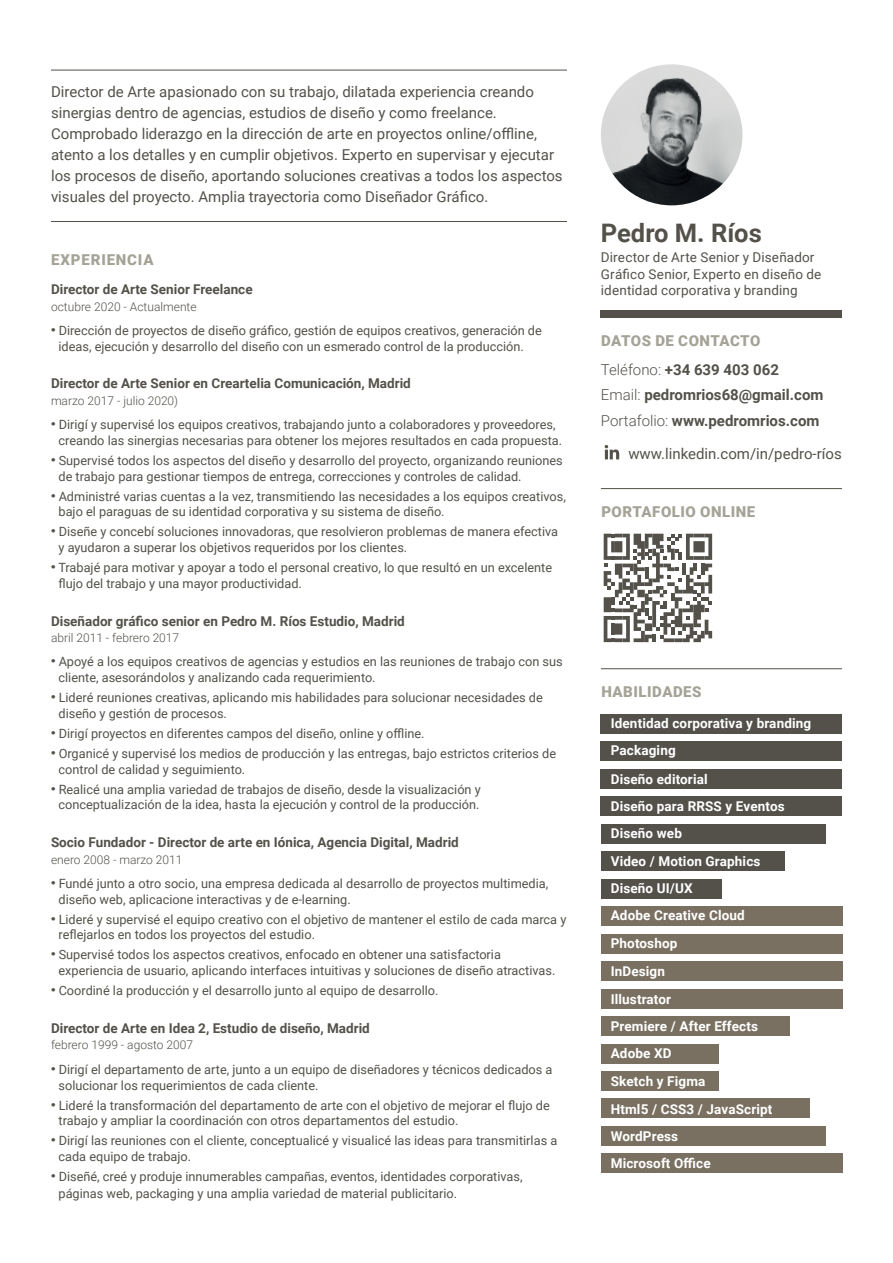
<style>
.page{position:relative;width:893px;height:1263px;background:#fff}
.page>*{position:absolute;margin:0;border:0;box-sizing:border-box;transform-origin:0 0}
.t1{font:700 25.5px "Roboto";color:#53514a}
.t2{font:15px/21px "Roboto";color:#53514a}
.t3{font:900 15px/29.5px "Roboto";letter-spacing:.035em;color:#a5a397}
.t4{font:700 15px/25.2px "Roboto";color:#53514a}
.t5{font:900 15px "Roboto";letter-spacing:.055em;color:#a5a397}
.t6{font:700 13.5px/27.8px "Roboto";letter-spacing:.01em;color:#fff}
.t7{font:700 13.5px "Roboto";color:#53514a}
.t8{font:13.5px/16.5px "Roboto";letter-spacing:.01em;color:#53514a}
.t9{font:12.75px/15.8px "Roboto";color:#53514a}
.t10{font:300 12px "Roboto";color:#53514a}
.s1{font-weight:300;color:#53514a}
.s2{font-weight:700;color:#53514a}
.s3{font-weight:300}
</style>
<div class="page">
<div style="left:601px;top:311px;width:241px;height:7px;background:#53514a"></div>
<img style="left:601px;top:64px;width:141px;height:141px;border-radius:71px">
<svg style="left:605px;top:445px;width:14px;height:14px"></svg>
<hr style="left:601px;top:668px;width:241px;height:1px;background:#53514a">
<hr style="left:51px;top:221px;width:516px;height:1px;background:#53514a">
<svg style="left:604px;top:534px;width:108px;height:108px"></svg>
<hr style="left:601px;top:488px;width:241px;height:1px;background:#53514a">
<div style="left:601px;top:714px;width:241px;height:19px;background:#53514a"></div>
<div style="left:601px;top:741px;width:241px;height:20px;background:#53514a"></div>
<div style="left:601px;top:769px;width:241px;height:19px;background:#53514a"></div>
<div style="left:601px;top:824px;width:225px;height:19px;background:#53514a"></div>
<div style="left:601px;top:906px;width:241px;height:20px;background:#7a7061"></div>
<div style="left:601px;top:989px;width:241px;height:19px;background:#7a7061"></div>
<div style="left:601px;top:851px;width:183px;height:20px;background:#53514a"></div>
<div style="left:601px;top:796px;width:241px;height:20px;background:#53514a"></div>
<div style="left:601px;top:961px;width:241px;height:20px;background:#7a7061"></div>
<div style="left:601px;top:934px;width:241px;height:19px;background:#7a7061"></div>
<div style="left:601px;top:1016px;width:188px;height:20px;background:#7a7061"></div>
<div style="left:601px;top:879px;width:120px;height:19px;background:#53514a"></div>
<hr style="left:51px;top:70px;width:516px;height:1px;background:#53514a">
<div style="left:601px;top:1044px;width:118px;height:19px;background:#7a7061"></div>
<div style="left:601px;top:1099px;width:209px;height:19px;background:#7a7061"></div>
<div style="left:601px;top:1071px;width:118px;height:20px;background:#7a7061"></div>
<div style="left:601px;top:1126px;width:225px;height:19px;background:#7a7061"></div>
<div style="left:601px;top:1154px;width:241px;height:19px;background:#7a7061"></div>
<p class="t2" style="left:51px;top:81px;width:513px">Director de Arte apasionado con su trabajo, dilatada experiencia creando sinergias dentro de agencias, estudios de diseño y como freelance.<br>Comprobado liderazgo en la dirección de arte en proyectos online/offline, atento a los detalles y en cumplir objetivos. Experto en supervisar y ejecutar los procesos de diseño, aportando soluciones creativas a todos los aspectos visuales del proyecto. Amplia trayectoria como Diseñador Gráfico.</p>
<p class="t5" style="left:51px;top:249px;width:104px">EXPERIENCIA</p>
<p class="t7" style="left:51px;top:280px;width:203px">Director de Arte Senior Freelance</p>
<p class="t10" style="left:51px;top:298px;width:147px">octubre 2020 - Actualmente</p>
<p class="t9" style="left:59px;top:322px;width:485px;text-indent:-8px">● Dirección de proyectos de diseño gráfico, gestión de equipos creativos, generación de ideas, ejecución y desarrollo del diseño con un esmerado control de la producción.</p>
<p class="t7" style="left:51px;top:374px;width:361px">Director de Arte Senior en Creartelia Comunicación, Madrid</p>
<p class="t10" style="left:51px;top:392px;width:129px">marzo 2017 - julio 2020)</p>
<p class="t9" style="left:51px;top:416px;width:513px;text-align:center">● Dirigí y supervisé los equipos creativos, trabajando junto a colaboradores y proveedores, creando las sinergias necesarias para obtener los mejores resultados en cada propuesta.</p>
<p class="t9" style="left:59px;top:452px;width:506px;text-indent:-8px">● Supervisé todos los aspectos del diseño y desarrollo del proyecto, organizando reuniones de trabajo para gestionar tiempos de entrega, correcciones y controles de calidad.</p>
<p class="t9" style="left:59px;top:488px;width:509px;text-indent:-8px">● Administré varias cuentas a la vez, transmitiendo las necesidades a los equipos creativos, bajo el paraguas de su identidad corporativa y su sistema de diseño.</p>
<p class="t9" style="left:59px;top:523px;width:501px;text-indent:-8px">● Diseñe y concebí soluciones innovadoras, que resolvieron problemas de manera efectiva y ayudaron a superar los objetivos requeridos por los clientes.</p>
<p class="t9" style="left:59px;top:559px;width:495px;text-indent:-8px">● Trabajé para motivar y apoyar a todo el personal creativo, lo que resultó en un excelente flujo del trabajo y una mayor productividad.</p>
<p class="t7" style="left:51px;top:611px;width:355px">Diseñador gráfico senior en Pedro M. Ríos Estudio, Madrid</p>
<p class="t10" style="left:51px;top:629px;width:130px">abril 2011 - febrero 2017</p>
<p class="t9" style="left:59px;top:653px;width:506px;text-indent:-8px">● Apoyé a los equipos creativos de agencias y estudios en las reuniones de trabajo con sus cliente, asesorándolos y analizando cada requerimiento.</p>
<p class="t9" style="left:59px;top:689px;width:486px;text-indent:-8px">● Lideré reuniones creativas, aplicando mis habilidades para solucionar necesidades de diseño y gestión de procesos.</p>
<p class="t9" style="left:51px;top:725px;width:375px">● Dirigí proyectos en diferentes campos del diseño, online y offline.</p>
<p class="t9" style="left:59px;top:745px;width:499px;text-indent:-8px">● Organicé y supervisé los medios de producción y las entregas, bajo estrictos criterios de control de calidad y seguimiento.</p>
<p class="t9" style="left:51px;top:781px;width:431px;text-align:center">● Realicé una amplia variedad de trabajos de diseño, desde la visualización y conceptualización de la idea, hasta la ejecución y control de la producción.</p>
<p class="t7" style="left:51px;top:833px;width:409px">Socio Fundador - Director de arte en Iónica, Agencia Digital, Madrid</p>
<p class="t10" style="left:51px;top:851px;width:133px">enero 2008 - marzo 2011</p>
<p class="t9" style="left:59px;top:875px;width:491px;text-indent:-8px">● Fundé junto a otro socio, una empresa dedicada al desarrollo de proyectos multimedia, diseño web, aplicacione interactivas y de e-learning.</p>
<p class="t9" style="left:59px;top:911px;width:509px;text-indent:-8px">● Lideré y supervisé el equipo creativo con el objetivo de mantener el estilo de cada marca y reflejarlos en todos los proyectos del estudio.</p>
<p class="t9" style="left:59px;top:946px;width:498px;text-indent:-8px">● Supervisé todos los aspectos creativos, enfocado en obtener una satisfactoria experiencia de usuario, aplicando interfaces intuitivas y soluciones de diseño atractivas.</p>
<p class="t9" style="left:51px;top:982px;width:389px">● Coordiné la producción y el desarrollo junto al equipo de desarrollo.</p>
<p class="t7" style="left:51px;top:1019px;width:320px">Director de Arte en Idea 2, Estudio de diseño, Madrid</p>
<p class="t10" style="left:51px;top:1037px;width:144px">febrero 1999 - agosto 2007</p>
<p class="t9" style="left:59px;top:1061px;width:495px;text-indent:-8px">● Dirigí el departamento de arte, junto a un equipo de diseñadores y técnicos dedicados a solucionar los requerimientos de cada cliente.</p>
<p class="t9" style="left:59px;top:1096px;width:493px;text-indent:-8px">● Lideré la transformación del departamento de arte con el objetivo de mejorar el flujo de trabajo y ampliar la coordinación con otros departamentos del estudio.</p>
<p class="t9" style="left:59px;top:1132px;width:500px;text-indent:-8px">● Dirigí las reuniones con el cliente, conceptualicé y visualicé las ideas para transmitirlas a cada equipo de trabajo.</p>
<p class="t9" style="left:59px;top:1168px;width:466px;line-height:16.5px;text-indent:-8px">● Diseñé, creé y produje innumerables campañas, eventos, identidades corporativas, páginas web, packaging y una amplia variedad de material publicitario.</p>
<h1 class="t1" style="left:601px;top:215px;width:162px">Pedro M. Ríos</h1>
<p class="t8" style="left:601px;top:249px;width:222px">Director de Arte Senior y Diseñador<br>Gráfico Senior, Experto en diseño de identidad corporativa y branding</p>
<p class="t3" style="left:601px;top:325px;width:180px">DATOS DE CONTACTO<br><span class="s1">Teléfono:</span> <span class="s2">+34 639 403 062</span></p>
<p class="t4" style="left:601px;top:382px;width:224px"><span class="s3">Email:</span> pedromrios68@gmail.com<br><span class="s3">Portafolio:</span> www.pedromrios.com</p>
<p class="t2" style="left:628px;top:443px;width:215px">www.linkedin.com/in/pedro-ríos</p>
<p class="t3" style="left:601px;top:497px;width:156px">PORTAFOLIO ONLINE</p>
<p class="t3" style="left:601px;top:677px;width:102px">HABILIDADES</p>
<p class="t6" style="left:611px;top:709px;width:202px">Identidad corporativa y branding<br>Packaging<br>Diseño editorial</p>
<p class="t6" style="left:611px;top:792px;width:175px">Diseño para RRSS y Eventos</p>
<p class="t6" style="left:611px;top:819px;width:73px">Diseño web</p>
<p class="t6" style="left:611px;top:846px;width:151px">Video / Motion Graphics</p>
<p class="t6" style="left:611px;top:874px;width:83px">Diseño UI/UX</p>
<p class="t6" style="left:611px;top:901px;width:136px">Adobe Creative Cloud</p>
<p class="t6" style="left:611px;top:929px;width:68px">Photoshop</p>
<p class="t6" style="left:611px;top:956px;width:56px">InDesign</p>
<p class="t6" style="left:611px;top:984px;width:62px">Illustrator</p>
<p class="t6" style="left:611px;top:1012px;width:149px">Premiere / After Effects</p>
<p class="t6" style="left:611px;top:1038px;width:62px">Adobe XD</p>
<p class="t6" style="left:611px;top:1066px;width:96px">Sketch y Figma</p>
<p class="t6" style="left:611px;top:1094px;width:163px">Html5 / CSS3 / JavaScript</p>
<p class="t6" style="left:611px;top:1122px;width:102px;line-height:27.2px">WordPress<br>Microsoft Office</p>
</div>
